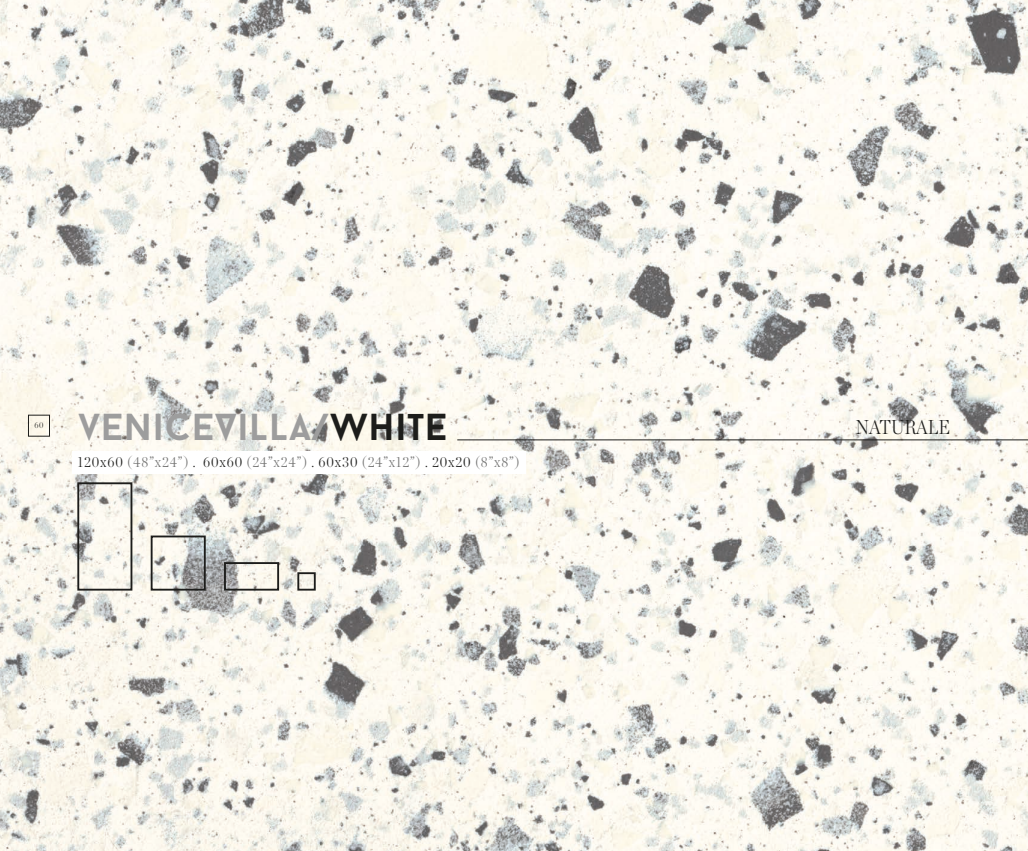
<style>
.page{position:relative;width:1028px;height:851px;background:#fff}
.page>*{position:absolute;margin:0;border:0;box-sizing:border-box;transform-origin:0 0}
.t1{font:700 37.5px "Baron Neue";letter-spacing:.03em;color:#9d9d9d}
.t2{font:300 20px "Chronicle Disp Cond";color:#1d1d1b}
.t3{font:300 15px "Chronicle Disp Cond";letter-spacing:.06em;color:#70706f}
.t4{font:300 8.75px "Chronicle Disp Cond";color:#1d1d1b}
.s1{color:#1d1d1b}
</style>
<div class="page">
<img style="left:0;top:0;width:1028px;height:850px">
<div style="left:72px;top:451px;width:453px;height:22px;background:#fff"></div>
<div style="left:77px;top:482px;width:55px;height:108px;border:2px solid #1d1d1b"></div>
<div style="left:151px;top:535px;width:55px;height:55px;border:2px solid #1d1d1b"></div>
<div style="left:224px;top:562px;width:55px;height:28px;border:2px solid #1d1d1b"></div>
<div style="left:297px;top:572px;width:19px;height:18px;border:2px solid #1d1d1b"></div>
<hr style="left:457px;top:439px;width:571px;height:1px;background:#1d1d1b">
<div style="left:28px;top:415px;width:22px;height:21px;border:1px solid #1d1d1b"></div>
<p class="t4" style="left:34px;top:418px;width:10px">60</p>
<h1 class="t1" style="left:79px;top:402px;width:370px">VENICEVILLA/<span class="s1">WHITE</span></h1>
<h2 class="t2" style="left:855px;top:411px;width:96px">NATURALE</h2>
<p class="t3" style="left:78px;top:450px;width:443px"><span class="s1">120x60</span> (48”x24”) <span class="s1">. 60x60</span> (24”x24”) <span class="s1">. 60x30</span> (24”x12”) <span class="s1">. 20x20</span> (8”x8”)</p>
</div>
